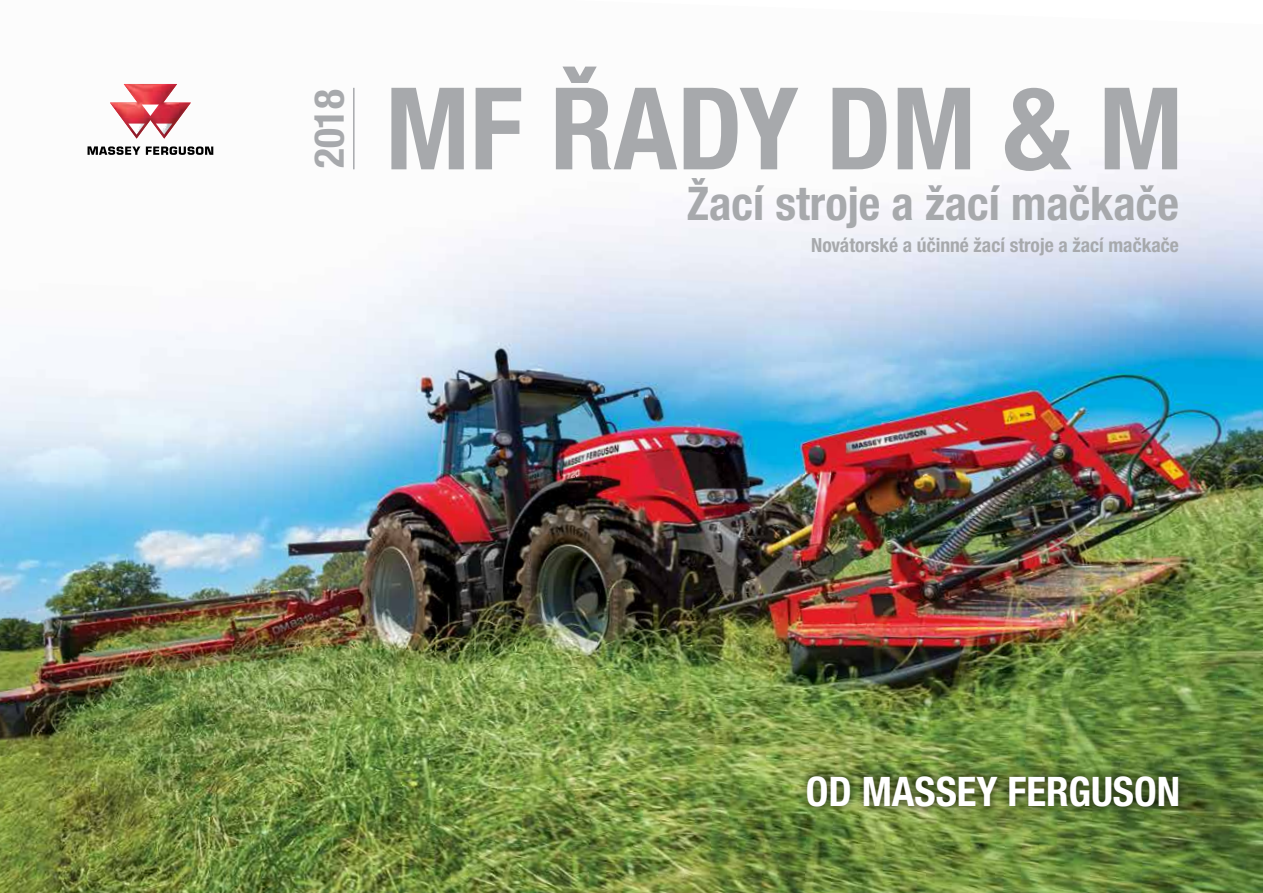
<style>
.page{position:relative;width:1263px;height:893px;background:#fff}
.page>*{position:absolute;margin:0;border:0;box-sizing:border-box;transform-origin:0 0}
.t1{font:700 condensed 114.15px "Helvetica Neue LTW1 G";color:#a7a9ac}
.t2{font:700 condensed 46.5px "Helvetica Neue LTW1 G";color:#a7a9ac}
.t3{font:700 condensed 41.25px "Helvetica Neue";color:#a7a9ac}
.t4{font:700 condensed 40.8px "Helvetica Neue LTW1 G";color:#fff}
.t5{font:700 condensed 19.5px "Helvetica Neue LTW1 G";color:#a7a9ac}
</style>
<div class="page">
<img style="left:0;top:83px;width:1263px;height:810px">
<svg style="left:88px;top:146px;width:52px;height:9px"></svg>
<svg style="left:146px;top:146px;width:67px;height:9px"></svg>
<svg style="left:110px;top:84px;width:81px;height:55px"></svg>
<div style="left:798px;top:767px;width:390px;height:49px;background:#000;opacity:.75"></div>
<hr style="left:353px;top:88px;width:2px;height:81px;background:#a7a9ac">
<h3 class="t3" style="left:304px;top:168px;width:81px;rotate:-90deg">2018</h3>
<h1 class="t1" style="left:385px;top:60px;width:799px">MF ŘADY DM &amp; M</h1>
<h2 class="t2" style="left:687px;top:175px;width:494px">Žací stroje a žací mačkače</h2>
<p class="t5" style="left:811px;top:233px;width:369px">Novátorské a účinné žací stroje a žací mačkače</p>
<h3 class="t4" style="left:806px;top:767px;width:376px">OD MASSEY FERGUSON</h3>
</div>
